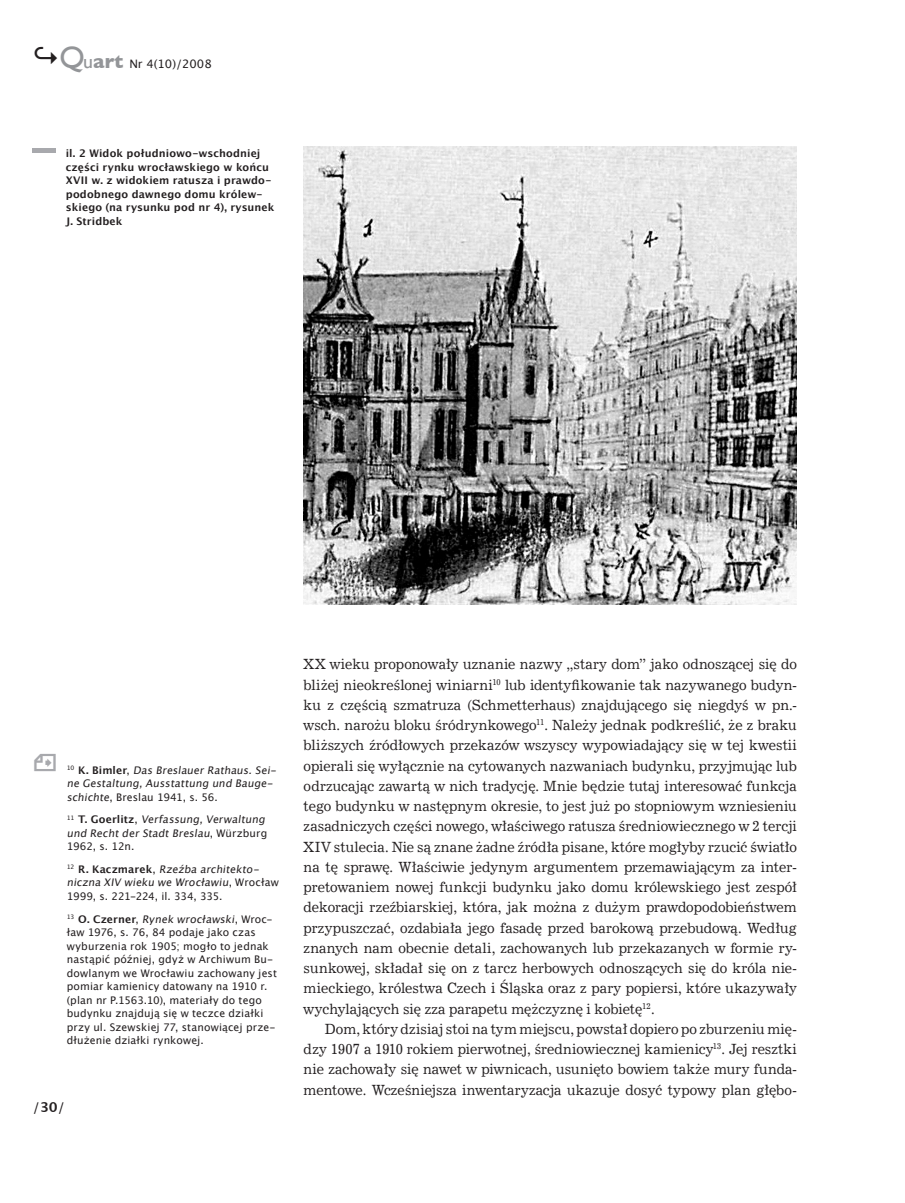
<style>
.page{position:relative;width:905px;height:1203px;background:#fff}
.page>*{position:absolute;margin:0;border:0;box-sizing:border-box;transform-origin:0 0}
.t1{font:14.1px "News 702 EU";letter-spacing:.005em;color:#231f20;scale:.94 1}
.t2{font:13.5px "Lucida Grande";color:#231f20}
.t3{font:11.7px "Lucida Grande";color:#231f20}
.t4{font:10.5px/13.5px "Lucida Grande";letter-spacing:.01em;color:#231f20}
.t5{font:700 10.5px/13.5px "Lucida Grande";letter-spacing:.01em;color:#231f20}
.t6{font:10.5px/13.5px "Lucida Grande";letter-spacing:-.02em;color:#231f20}
.s1{font-weight:700;font-size:27px}
.s2{font-family:"Gill Sans";font-size:30.9px;color:#939598}
.s3{font-family:"Gill Sans";font-size:19.8px;color:#939598}
.s4{font-family:"Gill Sans";font-weight:700;font-size:19.8px;color:#939598}
.s5{font-weight:700}
</style>
<div class="page">
<div style="left:32px;top:148px;width:24px;height:5px;background:#a8a9ad"></div>
<img style="left:304px;top:146px;width:493px;height:458px">
<p class="t3" style="left:32px;top:57px;width:181px"><span class="s1">↪</span><span class="s2">Q</span><span class="s3">u</span><span class="s4">art</span> Nr 4(10)/2008</p>
<p class="t5" style="left:66px;top:147px;width:210px">il. 2 Widok południowo-wschodniej części rynku wrocławskiego w końcu<br>XVII w. z widokiem ratusza i prawdo&shy;podobnego dawnego domu królew&shy;skiego (na rysunku pod nr 4), rysunek<br>J. Stridbek</p>
<p class="t4" style="left:67px;top:763px;width:214px"><sup>1</sup> <sup>0</sup> <span class="s5">K. B i m l e r</span>, Das BreslauerRathaus.Sei&shy;ne Gestaltung,Ausstattung und Bauge&shy;schichte, Breslau 1941, s. 56.</p>
<p class="t4" style="left:67px;top:813px;width:203px;text-align:justify"><sup>1</sup> <sup>1</sup> <span class="s5">T. G oe r l i tz</span> , Verfassung,Verwaltung und RechtderStadtBreslau, Wü r z b u rg 1962, s. 12n.</p>
<p class="t6" style="left:67px;top:862px;width:214px"><sup>1</sup> <sup>2</sup> <span class="s5">R. Kac z m a re k</span> , Rzeźba architekto&shy;niczna XIV wieku we Wrocławiu, W r o cław<br>1999, s. 221-224, il. 334, 335.</p>
<p class="t4" style="left:67px;top:912px;width:212px"><sup>13</sup> <span class="s5">O. Cze rn e r</span>, Rynek wrocławski, Wro c&shy;ław 1976, s. 76, 84 podaje jako czas wyburzenia rok 1905; mogło to jednak nastąpić później, gdyż w Archiwum Bu&shy;dowlanym we Wrocławiu zachowany jest pomiar kamienicy datowany na 1910 r. (plan nr P.1563.10), materiały do tego budynku znajdują się w teczce działki przy ul. Szewskiej 77, stanowiącej prze&shy;dłużenie działki rynkowej.</p>
<p class="t2" style="left:33px;top:1099px;width:33px">/<span class="s5">30</span>/</p>
<p class="t1" style="left:304px;top:655px;width:526px">XX wieku proponowały uznanie nazwy „stary dom” jako odnoszącej się do</p>
<p class="t1" style="left:304px;top:675px;width:526px">bliżej nieokreślonej winiarni<sup>10</sup> lub identyfikowanie tak nazywanego budyn-</p>
<p class="t1" style="left:304px;top:696px;width:526px">ku z częścią szmatruza (Schmetterhaus) znajdującego się niegdyś w pn.-</p>
<p class="t1" style="left:304px;top:716px;width:526px">wsch. narożu bloku śródrynkowego<sup>11</sup>. Należy jednak podkreślić, że z braku</p>
<p class="t1" style="left:304px;top:736px;width:526px">bliższych źródłowych przekazów wszyscy wypowiadający się w tej kwestii</p>
<p class="t1" style="left:304px;top:756px;width:526px">opierali się wyłącznie na cytowanych nazwaniach budynku, przyjmując lub</p>
<p class="t1" style="left:304px;top:777px;width:526px">odrzucając zawartą w nich tradycję. Mnie będzie tutaj interesować funkcja</p>
<p class="t1" style="left:304px;top:797px;width:526px">tego budynku w następnym okresie, to jest już po stopniowym wzniesieniu</p>
<p class="t1" style="left:304px;top:817px;width:526px">zasadniczych części nowego, właściwego ratusza średniowiecznego w 2 tercji</p>
<p class="t1" style="left:304px;top:837px;width:526px">XIV stulecia. Nie są znane żadne źródła pisane, które mogłyby rzucić światło</p>
<p class="t1" style="left:304px;top:858px;width:526px">na tę sprawę. Właściwie jedynym argumentem przemawiającym za inter-</p>
<p class="t1" style="left:304px;top:878px;width:526px">pretowaniem nowej funkcji budynku jako domu królewskiego jest zespół</p>
<p class="t1" style="left:304px;top:898px;width:526px">dekoracji rzeźbiarskiej, która, jak można z dużym prawdopodobieństwem</p>
<p class="t1" style="left:304px;top:918px;width:526px">przypuszczać, ozdabiała jego fasadę przed barokową przebudową. Według</p>
<p class="t1" style="left:304px;top:939px;width:526px">znanych nam obecnie detali, zachowanych lub przekazanych w formie ry-</p>
<p class="t1" style="left:304px;top:959px;width:526px">sunkowej, składał się on z tarcz herbowych odnoszących się do króla nie-</p>
<p class="t1" style="left:304px;top:979px;width:526px">mieckiego, królestwa Czech i Śląska oraz z pary popiersi, które ukazywały</p>
<p class="t1" style="left:304px;top:999px;width:375px">wychylających się zza parapetu mężczyznę i kobietę<sup>12</sup>.</p>
<p class="t1" style="left:325px;top:1020px;width:504px">Dom, który dzisiaj stoi na tym miejscu, powstał dopiero po zburzeniu mię-</p>
<p class="t1" style="left:304px;top:1040px;width:526px">dzy 1907 a 1910 rokiem pierwotnej, średniowiecznej kamienicy<sup>13</sup>. Jej resztki</p>
<p class="t1" style="left:304px;top:1060px;width:526px">nie zachowały się nawet w piwnicach, usunięto bowiem także mury funda-</p>
<p class="t1" style="left:304px;top:1080px;width:526px">mentowe. Wcześniejsza inwentaryzacja ukazuje dosyć typowy plan głębo-</p>
</div>
